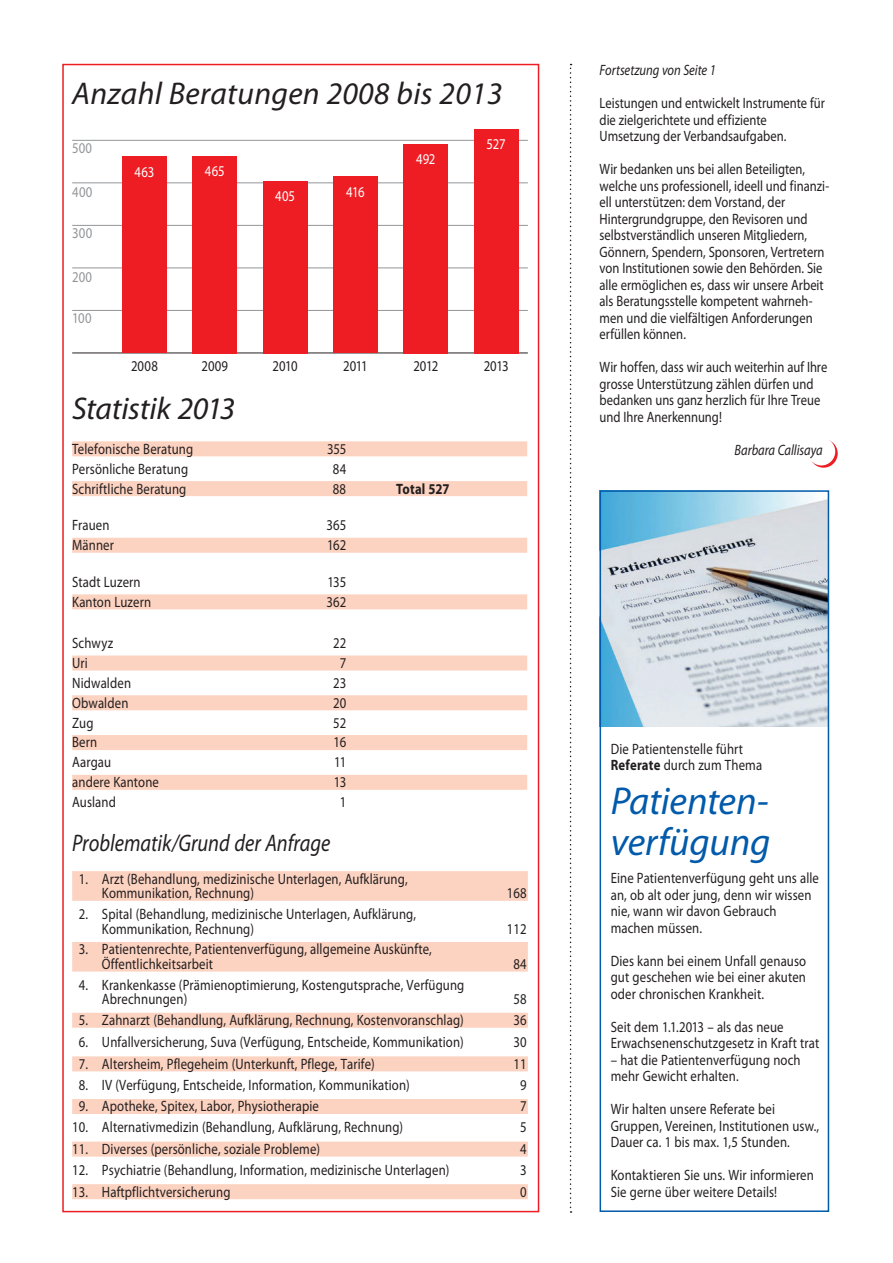
<style>
.page{position:relative;width:893px;height:1263px;background:#fff}
.page>*{position:absolute;margin:0;border:0;box-sizing:border-box;transform-origin:0 0}
.t1{font:italic 39px/40.5px "Myriad Pro";letter-spacing:-.005em;color:#015aaa}
.t2{font:italic 31.5px "Myriad Pro";letter-spacing:.01em;color:#231f20}
.t3{font:italic 31.5px "Myriad Pro";letter-spacing:-.01em;color:#231f20}
.t4{font:italic 24px "Myriad Pro";color:#231f20;scale:.85 1}
.t5{font:15px/16.5px "Myriad Pro";letter-spacing:.01em;color:#231f20;scale:.85 1}
.t6{font:15px/16.5px "Myriad Pro";letter-spacing:.01em;color:#231f20;scale:.84 1}
.t7{font:italic 15px "Myriad Pro";color:#231f20;scale:.84 1}
.t8{font:15px "Myriad Pro";letter-spacing:-.005em;color:#fff;scale:.85 1}
.t9{font:15px "Myriad Pro";letter-spacing:.025em;color:#939598;scale:.85 1}
.t10{font:700 15px "Myriad Pro";letter-spacing:.005em;color:#231f20;scale:.85 1}
.s1{font-weight:700}
</style>
<div class="page">
<img style="left:603px;top:493px;width:223px;height:233px">
<svg style="left:809px;top:439px;width:29px;height:29px"></svg>
<div style="left:808px;top:438px;width:27px;height:27px;background:#fff;border-radius:50%"></div>
<div style="left:62px;top:64px;width:477px;height:1148px;background:#fff;border:2px solid #ee1d23"></div>
<div style="left:72px;top:441px;width:455px;height:15px;background:#fcd2c0"></div>
<div style="left:72px;top:481px;width:455px;height:15px;background:#fcd2c0"></div>
<div style="left:72px;top:538px;width:455px;height:15px;background:#fcd2c0"></div>
<div style="left:72px;top:594px;width:455px;height:15px;background:#fcd2c0"></div>
<div style="left:72px;top:655px;width:455px;height:15px;background:#fcd2c0"></div>
<div style="left:72px;top:695px;width:455px;height:15px;background:#fcd2c0"></div>
<div style="left:72px;top:735px;width:455px;height:15px;background:#fcd2c0"></div>
<div style="left:72px;top:775px;width:455px;height:15px;background:#fcd2c0"></div>
<div style="left:72px;top:871px;width:456px;height:15px;background:#fcd2c0"></div>
<div style="left:72px;top:886px;width:456px;height:15px;background:#fcd2c0"></div>
<div style="left:72px;top:942px;width:456px;height:15px;background:#fcd2c0"></div>
<div style="left:72px;top:956px;width:456px;height:15px;background:#fcd2c0"></div>
<div style="left:72px;top:1013px;width:456px;height:15px;background:#fcd2c0"></div>
<div style="left:72px;top:1056px;width:456px;height:15px;background:#fcd2c0"></div>
<div style="left:72px;top:1099px;width:456px;height:15px;background:#fcd2c0"></div>
<div style="left:72px;top:1141px;width:456px;height:15px;background:#fcd2c0"></div>
<div style="left:72px;top:1184px;width:456px;height:15px;background:#fcd2c0"></div>
<div style="left:600px;top:490px;width:229px;height:722px;border:2px solid #015aaa"></div>
<hr style="left:72px;top:353px;width:456px;height:1px;background:#231f20">
<hr style="left:72px;top:310px;width:456px;height:1px;background:#939598">
<hr style="left:72px;top:267px;width:456px;height:1px;background:#939598">
<hr style="left:72px;top:225px;width:456px;height:1px;background:#939598">
<hr style="left:72px;top:182px;width:456px;height:1px;background:#939598">
<hr style="left:72px;top:140px;width:456px;height:1px;background:#939598">
<div style="left:122px;top:156px;width:45px;height:197px;background:#ee1d23"></div>
<div style="left:193px;top:156px;width:44px;height:197px;background:#ee1d23"></div>
<div style="left:263px;top:181px;width:44px;height:172px;background:#ee1d23"></div>
<div style="left:333px;top:176px;width:45px;height:177px;background:#ee1d23"></div>
<div style="left:404px;top:144px;width:44px;height:209px;background:#ee1d23"></div>
<div style="left:474px;top:129px;width:44px;height:224px;background:#ee1d23"></div>
<svg style="left:570px;top:64px;width:2px;height:1149px"></svg>
<h2 class="t2" style="left:72px;top:77px;width:432px">Anzahl Beratungen 2008 bis 2013</h2>
<p class="t9" style="left:72px;top:140px;width:25px">500</p>
<p class="t9" style="left:72px;top:183px;width:25px">400</p>
<p class="t9" style="left:72px;top:225px;width:25px">300</p>
<p class="t9" style="left:72px;top:268px;width:25px">200</p>
<p class="t9" style="left:72px;top:310px;width:24px">100</p>
<p class="t8" style="left:135px;top:163px;width:25px">463</p>
<p class="t5" style="left:131px;top:358px;width:33px">2008</p>
<p class="t8" style="left:205px;top:163px;width:25px">465</p>
<p class="t5" style="left:201px;top:358px;width:33px">2009</p>
<p class="t8" style="left:275px;top:188px;width:25px">405</p>
<p class="t5" style="left:273px;top:358px;width:31px">2010</p>
<p class="t8" style="left:346px;top:184px;width:23px">416</p>
<p class="t5" style="left:343px;top:358px;width:30px">2011</p>
<p class="t8" style="left:416px;top:151px;width:24px">492</p>
<p class="t5" style="left:413px;top:358px;width:31px">2012</p>
<h2 class="t3" style="left:72px;top:391px;width:164px">Statistik 2013</h2>
<p class="t5" style="left:72px;top:441px;width:144px">Telefonische Beratung</p>
<p class="t5" style="left:327px;top:441px;width:24px">355</p>
<p class="t5" style="left:72px;top:461px;width:138px">Persönliche Beratung</p>
<p class="t5" style="left:333px;top:461px;width:17px">84</p>
<p class="t5" style="left:72px;top:481px;width:136px">Schriftliche Beratung</p>
<p class="t5" style="left:333px;top:481px;width:17px">88</p>
<p class="t10" style="left:396px;top:480px;width:64px">Total 527</p>
<p class="t5" style="left:72px;top:517px;width:45px">Frauen</p>
<p class="t5" style="left:327px;top:517px;width:25px">365</p>
<p class="t5" style="left:72px;top:537px;width:51px">Männer</p>
<p class="t5" style="left:327px;top:537px;width:24px">162</p>
<p class="t5" style="left:72px;top:574px;width:82px">Stadt Luzern</p>
<p class="t5" style="left:328px;top:574px;width:23px">135</p>
<p class="t5" style="left:72px;top:594px;width:94px">Kanton Luzern</p>
<p class="t5" style="left:327px;top:594px;width:25px">362</p>
<p class="t5" style="left:72px;top:635px;width:50px">Schwyz</p>
<p class="t5" style="left:333px;top:635px;width:17px">22</p>
<p class="t5" style="left:72px;top:655px;width:20px">Uri</p>
<p class="t5" style="left:340px;top:655px;width:9px">7</p>
<p class="t5" style="left:72px;top:675px;width:71px">Nidwalden</p>
<p class="t5" style="left:333px;top:675px;width:17px">23</p>
<p class="t5" style="left:72px;top:695px;width:68px">Obwalden</p>
<p class="t5" style="left:333px;top:695px;width:17px">20</p>
<p class="t5" style="left:72px;top:715px;width:27px">Zug</p>
<p class="t5" style="left:333px;top:715px;width:17px">52</p>
<p class="t5" style="left:72px;top:734px;width:31px">Bern</p>
<p class="t5" style="left:334px;top:734px;width:16px">16</p>
<p class="t5" style="left:72px;top:754px;width:47px">Aargau</p>
<p class="t5" style="left:334px;top:754px;width:16px">11</p>
<p class="t5" style="left:72px;top:774px;width:104px">andere Kantone</p>
<p class="t5" style="left:334px;top:774px;width:16px">13</p>
<p class="t5" style="left:72px;top:794px;width:53px">Ausland</p>
<p class="t5" style="left:340px;top:794px;width:9px">1</p>
<h3 class="t4" style="left:72px;top:830px;width:305px">Problematik/Grund der Anfrage---</h3>
<p class="t5" style="left:102px;top:871px;width:361px;line-height:14.7px;text-indent:-23px">1. Arzt (Behandlung, medizinische Unterlagen, Aufklärung,<br>Kommunikation, Rechnung)</p>
<p class="t5" style="left:102px;top:907px;width:371px;line-height:14.7px;text-indent:-23px">2. Spital (Behandlung, medizinische Unterlagen, Aufklärung,<br>Kommunikation, Rechnung)</p>
<p class="t5" style="left:102px;top:942px;width:390px;line-height:14.7px;text-indent:-23px">3. Patientenrechte, Patientenverfügung, allgemeine Auskünfte,<br>Öffentlichkeitsarbeit</p>
<p class="t5" style="left:102px;top:978px;width:428px;line-height:14.7px;text-indent:-23px">4. Krankenkasse (Prämienoptimierung, Kostengutsprache, Verfügung<br>Abrechnungen)</p>
<p class="t8" style="left:487px;top:136px;width:24px">527</p>
<p class="t5" style="left:484px;top:358px;width:31px">2013</p>
<p class="t5" style="left:507px;top:885px;width:25px">168</p>
<p class="t5" style="left:507px;top:921px;width:25px">112</p>
<p class="t5" style="left:513px;top:956px;width:17px">84</p>
<p class="t5" style="left:513px;top:991px;width:17px">58</p>
<p class="t5" style="left:79px;top:1012px;width:455px">5. Zahnarzt (Behandlung, Aufklärung, Rechnung, Kostenvoranschlag)</p>
<p class="t5" style="left:513px;top:1012px;width:17px">36</p>
<p class="t5" style="left:79px;top:1034px;width:455px">6. Unfallversicherung, Suva (Verfügung, Entscheide, Kommunikation)</p>
<p class="t5" style="left:513px;top:1034px;width:17px">30</p>
<p class="t5" style="left:79px;top:1056px;width:350px">7. Altersheim, Pflegeheim (Unterkunft, Pflege, Tarife)</p>
<p class="t5" style="left:513px;top:1056px;width:17px">11</p>
<p class="t5" style="left:79px;top:1076px;width:391px">8. IV (Verfügung, Entscheide, Information, Kommunikation)</p>
<p class="t5" style="left:520px;top:1076px;width:9px">9</p>
<p class="t5" style="left:79px;top:1098px;width:284px">9. Apotheke, Spitex, Labor, Physiotherapie</p>
<p class="t5" style="left:520px;top:1098px;width:9px">7</p>
<p class="t5" style="left:72px;top:1119px;width:391px">10. Alternativmedizin (Behandlung, Aufklärung, Rechnung)</p>
<p class="t5" style="left:520px;top:1119px;width:9px">5</p>
<p class="t5" style="left:72px;top:1141px;width:293px">11. Diverses (persönliche, soziale Probleme)</p>
<p class="t5" style="left:520px;top:1141px;width:9px">4</p>
<p class="t5" style="left:72px;top:1162px;width:445px">12. Psychiatrie (Behandlung, Information, medizinische Unterlagen)</p>
<p class="t5" style="left:520px;top:1162px;width:9px">3</p>
<p class="t5" style="left:72px;top:1183px;width:188px">13. Haftpflichtversicherung</p>
<p class="t5" style="left:520px;top:1183px;width:9px">0</p>
<p class="t7" style="left:600px;top:62px;width:140px">Fortsetzung von Seite 1</p>
<p class="t6" style="left:600px;top:95px;width:270px">Leistungen und entwickelt Instrumente für die zielgerichtete und effiziente<br>Umsetzung der Verbandsaufgaben.</p>
<p class="t6" style="left:600px;top:161px;width:275px">Wir bedanken uns bei allen Beteiligten, welche uns professionell, ideell und finanzi&shy;ell unterstützen: dem Vorstand, der Hintergrundgruppe, den Revisoren und selbstverständlich unseren Mitgliedern, Gönnern, Spendern, Sponsoren, Vertretern von Institutionen sowie den Behörden. Sie alle ermöglichen es, dass wir unsere Arbeit als Beratungsstelle kompetent wahrneh&shy;men und die vielfältigen Anforderungen erfüllen können.</p>
<p class="t6" style="left:600px;top:359px;width:273px">Wir hoffen, dass wir auch weiterhin auf Ihre grosse Unterstützung zählen dürfen und bedanken uns ganz herzlich für Ihre Treue und Ihre Anerkennung!</p>
<p class="t7" style="left:735px;top:441px;width:107px">Barbara Callisaya</p>
<p class="t5" style="left:611px;top:740px;width:180px">Die Patientenstelle führt<br><span class="s1">Referate</span> durch zum Thema</p>
<h1 class="t1" style="left:611px;top:782px;width:161px">Patienten&shy;verfügung</h1>
<p class="t5" style="left:611px;top:870px;width:246px">Eine Patientenverfügung geht uns alle an, ob alt oder jung, denn wir wissen nie, wann wir davon Gebrauch machen müssen.</p>
<p class="t5" style="left:611px;top:953px;width:231px;text-align:justify">Dies kann bei einem Unfall genauso gut geschehen wie bei einer akuten oder chronischen Krankheit.</p>
<p class="t5" style="left:611px;top:1019px;width:247px">Seit dem 1.1.2013 – als das neue<br>Erwachsenenschutzgesetz in Kraft trat</p>
<p class="t5" style="left:611px;top:1052px;width:225px">– hat die Patientenverfügung noch mehr Gewicht erhalten.</p>
<p class="t5" style="left:611px;top:1101px;width:247px">Wir halten unsere Referate bei<br>Gruppen, Vereinen, Institutionen usw.,<br>Dauer ca. 1 bis max. 1,5 Stunden.</p>
<p class="t5" style="left:611px;top:1167px;width:240px">Kontaktieren Sie uns. Wir informieren<br>Sie gerne über weitere Details!</p>
</div>
